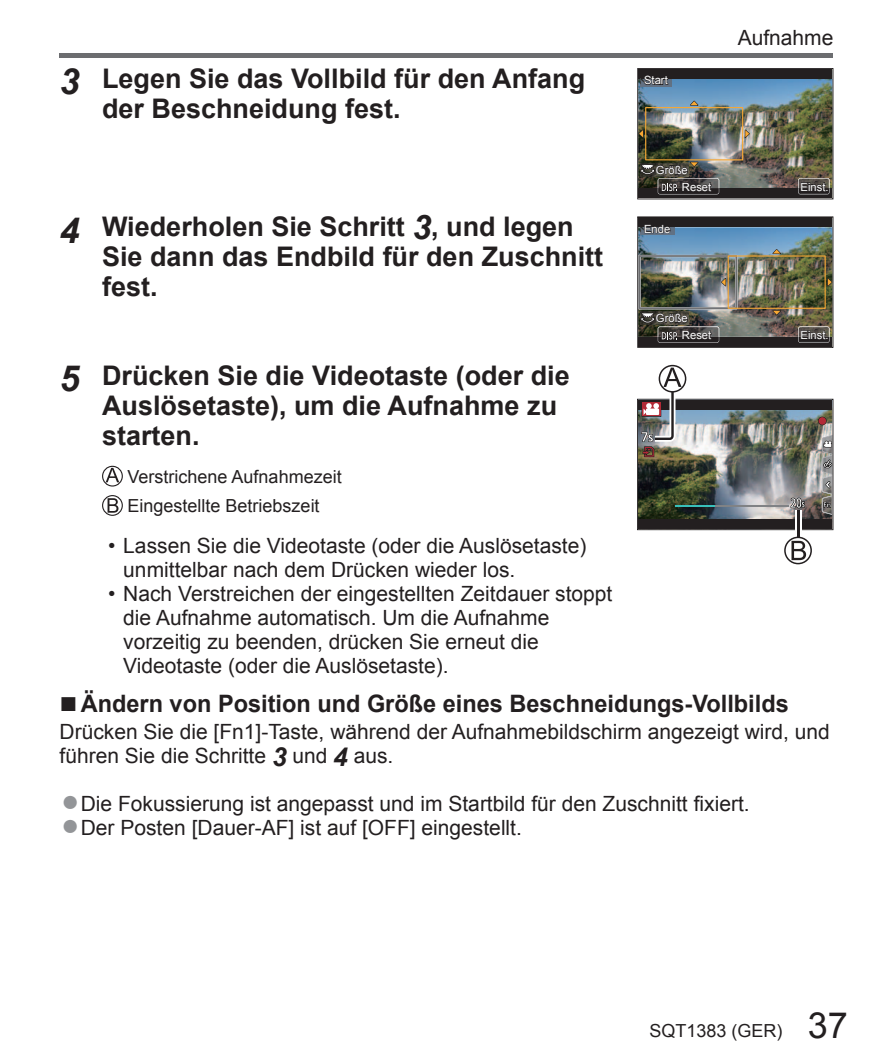
<style>
.page{position:relative;width:893px;height:1063px;background:#fff}
.page>*{position:absolute;margin:0;border:0;box-sizing:border-box;transform-origin:0 0}
.t1{font:700 27px/30px "Arial";color:#231f20}
.t2{font:700 24px "Arial";color:#231f20}
.t3{font:21px/24px "Arial";color:#231f20}
.t4{font:18px/29.4px "Arial";color:#231f20}
.t5{font:11.4px/17.1px "Arial";color:#fff}
.s1{font-style:italic;font-size:36px}
.s2{font-style:italic;font-size:33.6px}
.s3{font-weight:400;font-size:30px}
.s4{font-weight:700;font-style:italic;font-size:26.4px}
.s5{font-size:30.3px;color:#939598}
.s6{font-size:36px}
</style>
<div class="page">
<div style="left:60px;top:53px;width:773px;height:5px;background:#6c6d70"></div>
<img style="left:637px;top:68px;width:196px;height:131px">
<img style="left:637px;top:216px;width:196px;height:132px">
<svg style="left:103px;top:466px;width:19px;height:20px"></svg>
<div style="left:102px;top:466px;width:21px;height:21px;border:1px solid #231f20;border-radius:50%"></div>
<svg style="left:106px;top:468px;width:13px;height:14px"></svg>
<svg style="left:103px;top:496px;width:19px;height:19px"></svg>
<div style="left:102px;top:495px;width:21px;height:21px;border:1px solid #231f20;border-radius:50%"></div>
<svg style="left:108px;top:498px;width:10px;height:15px"></svg>
<hr style="left:797px;top:510px;width:2px;height:28px;background:#231f20">
<div style="left:659px;top:365px;width:27px;height:28px;border:2px solid #231f20;border-radius:50%"></div>
<img style="left:637px;top:368px;width:196px;height:162px">
<svg style="left:785px;top:537px;width:26px;height:27px"></svg>
<div style="left:784px;top:537px;width:28px;height:27px;border:2px solid #231f20;border-radius:50%"></div>
<svg style="left:791px;top:541px;width:15px;height:19px"></svg>
<p class="t1" style="left:102px;top:63px;width:485px;text-indent:-43px"><span class="s1">3</span> Legen Sie das Vollbild für den Anfang der Beschneidung fest.</p>
<p class="t5" style="left:644px;top:72px;width:25px">Start</p>
<p class="t5" style="left:656px;top:161px;width:33px">Größe</p>
<p class="t3" style="left:738px;top:26px;width:97px">Aufnahme</p>
<p class="t5" style="left:682px;top:178px;width:31px">Reset</p>
<p class="t5" style="left:800px;top:178px;width:30px">Einst.</p>
<p class="t1" style="left:102px;top:212px;width:503px;text-indent:-43px"><span class="s1">4</span> Wiederholen Sie Schritt <span class="s2">3</span>, und legen<br>Sie dann das Endbild für den Zuschnitt fest.</p>
<p class="t5" style="left:644px;top:220px;width:28px">Ende</p>
<p class="t5" style="left:682px;top:310px;width:31px;text-indent:-26px">Größe<br>Reset</p>
<p class="t5" style="left:800px;top:327px;width:30px">Einst.</p>
<p class="t1" style="left:102px;top:360px;width:469px;text-indent:-43px"><span class="s1">5</span> Drücken Sie die Videotaste (oder die<br>Auslösetaste), um die Aufnahme zu starten.</p>
<p class="t4" style="left:128px;top:462px;width:216px">Verstrichene Aufnahmezeit<br>Eingestellte Betriebszeit</p>
<p class="t3" style="left:123px;top:533px;width:465px;text-indent:-15px">• Lassen Sie die Videotaste (oder die Auslösetaste) unmittelbar nach dem Drücken wieder los.</p>
<p class="t3" style="left:123px;top:581px;width:491px;text-indent:-15px">• Nach Verstreichen der eingestellten Zeitdauer stoppt die Aufnahme automatisch. Um die Aufnahme vorzeitig zu beenden, drücken Sie erneut die Videotaste (oder die Auslösetaste).</p>
<p class="t2" style="left:60px;top:691px;width:731px"><span class="s3">■</span>Ändern von Position und Größe eines Beschneidungs-Vollbilds</p>
<p class="t3" style="left:60px;top:719px;width:772px">Drücken Sie die [Fn1]-Taste, während der Aufnahmebildschirm angezeigt wird, und führen Sie die Schritte <span class="s4">3</span> und <span class="s4">4</span> aus.</p>
<p class="t3" style="left:61px;top:791px;width:690px"><span class="s5">●</span>Die Fokussierung ist angepasst und im Startbild für den Zuschnitt fixiert.</p>
<p class="t3" style="left:61px;top:815px;width:462px"><span class="s5">●</span>Der Posten [Dauer-AF] ist auf [OFF] eingestellt.</p>
<p class="t4" style="left:649px;top:1017px;width:200px">SQT1383 (GER) <span class="s6">37</span></p>
</div>
